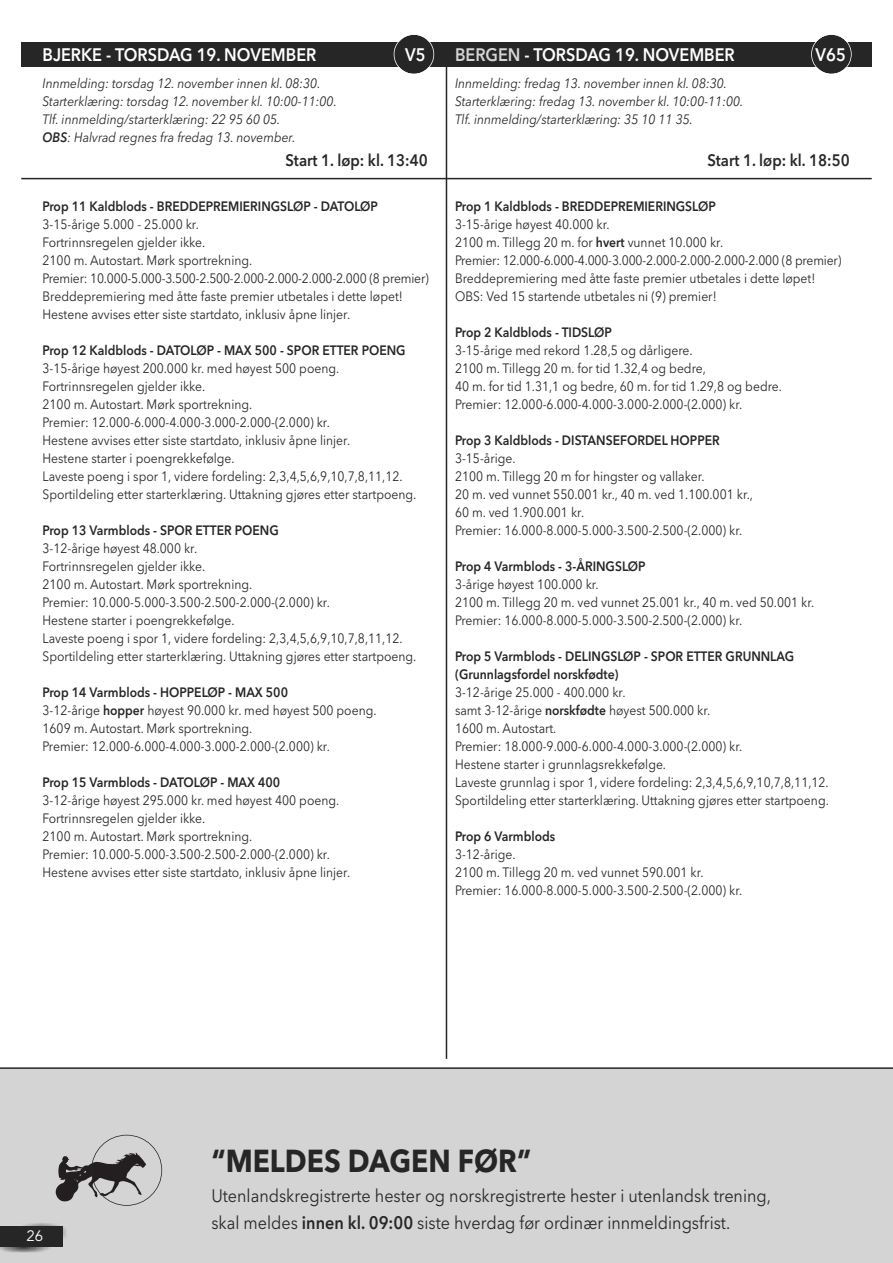
<style>
.page{position:relative;width:893px;height:1263px;background:#fff}
.page>*{position:absolute;margin:0;border:0;box-sizing:border-box;transform-origin:0 0}
.t1{font:700 31.5px "Avenir Next";color:#272627;scale:.9 1}
.t2{font:18px/27px "Avenir Next";color:#272627;scale:.9 1}
.t3{font:600 18px "Avenir Next";color:#fff;scale:.9 1}
.t4{font:600 16.5px "Avenir Next";color:#272627;scale:.9 1}
.t5{font:15px "Avenir";color:#fff}
.t6{font:13.5px/18px "Avenir Next";color:#272627;scale:.9 1}
.t7{font:600 13.5px/18px "Avenir Next";color:#272627;scale:.9 1}
.t8{font:italic 13.5px/18px "Avenir Next";color:#272627;scale:.9 1}
.s1{font-weight:600}
.s2{color:#d4d4d4}
</style>
<div class="page">
<div style="left:0;top:1067px;width:893px;height:196px;background:#d4d4d4"></div>
<svg style="left:56px;top:1152px;width:90px;height:49px;background:#888787"></svg>
<div style="left:91px;top:1135px;width:71px;height:71px;border:2px solid #272627;border-radius:50%"></div>
<img style="left:0;top:1247px;width:51px;height:5px">
<img style="left:15px;top:1223px;width:53px;height:19px">
<div style="left:0;top:1226px;width:63px;height:21px;background:#272627"></div>
<hr style="left:446px;top:44px;width:1px;height:1015px;background:#272627">
<div style="left:446px;top:42px;width:426px;height:25px;background:#272627"></div>
<div style="left:21px;top:42px;width:425px;height:25px;background:#272627"></div>
<hr style="left:446px;top:178px;width:426px;height:1px;background:#272627">
<hr style="left:21px;top:178px;width:425px;height:1px;background:#272627">
<div style="left:394px;top:35px;width:39px;height:39px;background:#272627;border-radius:50%"></div>
<div style="left:394px;top:34px;width:40px;height:41px;border:2px solid #fff;border-radius:50%"></div>
<div style="left:812px;top:35px;width:39px;height:39px;background:#272627;border-radius:50%"></div>
<div style="left:811px;top:34px;width:41px;height:41px;border:2px solid #fff;border-radius:50%"></div>
<h2 class="t3" style="left:43px;top:39px;width:306px">BJERKE - TORSDAG 19. NOVEMBER</h2>
<h2 class="t3" style="left:405px;top:39px;width:24px">V5</h2>
<p class="t8" style="left:43px;top:73px;width:328px">Innmelding: torsdag 12. november innen kl. 08:30.<br>Starterklæring: torsdag 12. november kl. 10:00-11:00.<br>Tlf. innmelding/starterklæring: 22 95 60 05.<br><span class="s1">OBS</span>: Halvrad regnes fra fredag 13. november.</p>
<p class="t4" style="left:286px;top:146px;width:160px">Start 1. løp: kl. 13:40</p>
<p class="t7" style="left:43px;top:196px;width:374px">Prop 11 Kaldblods - BREDDEPREMIERINGSLØP - DATOLØP</p>
<p class="t6" style="left:43px;top:214px;width:431px">3-15-årige 5.000 - 25.000 kr.<br>Fortrinnsregelen gjelder ikke.<br>2100 m. Autostart. Mørk sportrekning.<br>Premier: 10.000-5.000-3.500-2.500-2.000-2.000-2.000-2.000 (8 premier)<br>Breddepremiering med åtte faste premier utbetales i dette løpet!<br>Hestene avvises etter siste startdato, inklusiv åpne linjer.</p>
<p class="t7" style="left:43px;top:340px;width:405px">Prop 12 Kaldblods - DATOLØP - MAX 500 - SPOR ETTER POENG</p>
<p class="t6" style="left:43px;top:358px;width:417px">3-15-årige høyest 200.000 kr. med høyest 500 poeng.<br>Fortrinnsregelen gjelder ikke.<br>2100 m. Autostart. Mørk sportrekning.<br>Premier: 12.000-6.000-4.000-3.000-2.000-(2.000) kr.<br>Hestene avvises etter siste startdato, inklusiv åpne linjer.<br>Hestene starter i poengrekkefølge.<br>Laveste poeng i spor 1, videre fordeling: 2,3,4,5,6,9,10,7,8,11,12.<br>Sportildeling etter starterklæring. Uttakning gjøres etter startpoeng.</p>
<p class="t7" style="left:43px;top:520px;width:264px">Prop 13 Varmblods - SPOR ETTER POENG</p>
<p class="t6" style="left:43px;top:538px;width:417px">3-12-årige høyest 48.000 kr.<br>Fortrinnsregelen gjelder ikke.<br>2100 m. Autostart. Mørk sportrekning.<br>Premier: 10.000-5.000-3.500-2.500-2.000-(2.000) kr.<br>Hestene starter i poengrekkefølge.<br>Laveste poeng i spor 1, videre fordeling: 2,3,4,5,6,9,10,7,8,11,12.<br>Sportildeling etter starterklæring. Uttakning gjøres etter startpoeng.</p>
<p class="t6" style="left:43px;top:682px;width:373px"><span class="s1">Prop 14 Varmblods - HOPPELØP - MAX 500<br></span>3-12-årige <span class="s1">hopper</span> høyest 90.000 kr. med høyest 500 poeng.<br>1609 m. Autostart. Mørk sportrekning.<br>Premier: 12.000-6.000-4.000-3.000-2.000-(2.000) kr.</p>
<p class="t7" style="left:43px;top:772px;width:266px">Prop 15 Varmblods - DATOLØP - MAX 400</p>
<p class="t6" style="left:43px;top:790px;width:343px">3-12-årige høyest 295.000 kr. med høyest 400 poeng.<br>Fortrinnsregelen gjelder ikke.<br>2100 m. Autostart. Mørk sportrekning.<br>Premier: 10.000-5.000-3.500-2.500-2.000-(2.000) kr.<br>Hestene avvises etter siste startdato, inklusiv åpne linjer.</p>
<h2 class="t3" style="left:455px;top:39px;width:312px"><span class="s2">BERGEN</span> - TORSDAG 19. NOVEMBER</h2>
<h2 class="t3" style="left:815px;top:39px;width:35px">V65</h2>
<p class="t8" style="left:455px;top:73px;width:322px">Innmelding: fredag 13. november innen kl. 08:30.<br>Starterklæring: fredag 13. november kl. 10:00-11:00.<br>Tlf. innmelding/starterklæring: 35 10 11 35.</p>
<p class="t4" style="left:707px;top:146px;width:160px">Start 1. løp: kl. 18:50</p>
<p class="t7" style="left:455px;top:196px;width:291px">Prop 1 Kaldblods - BREDDEPREMIERINGSLØP</p>
<p class="t6" style="left:455px;top:214px;width:431px">3-15-årige høyest 40.000 kr.<br>2100 m. Tillegg 20 m. for <span class="s1">hvert</span> vunnet 10.000 kr.<br>Premier: 12.000-6.000-4.000-3.000-2.000-2.000-2.000-2.000 (8 premier)<br>Breddepremiering med åtte faste premier utbetales i dette løpet!<br>OBS: Ved 15 startende utbetales ni (9) premier!</p>
<p class="t7" style="left:455px;top:322px;width:176px">Prop 2 Kaldblods - TIDSLØP</p>
<p class="t6" style="left:455px;top:340px;width:365px">3-15-årige med rekord 1.28,5 og dårligere.<br>2100 m. Tillegg 20 m. for tid 1.32,4 og bedre,<br>40 m. for tid 1.31,1 og bedre, 60 m. for tid 1.29,8 og bedre.<br>Premier: 12.000-6.000-4.000-3.000-2.000-(2.000) kr.</p>
<p class="t7" style="left:455px;top:430px;width:296px">Prop 3 Kaldblods - DISTANSEFORDEL HOPPER</p>
<p class="t6" style="left:455px;top:448px;width:333px">3-15-årige.<br>2100 m. Tillegg 20 m for hingster og vallaker.<br>20 m. ved vunnet 550.001 kr., 40 m. ved 1.100.001 kr., 60 m. ved 1.900.001 kr.<br>Premier: 16.000-8.000-5.000-3.500-2.500-(2.000) kr.</p>
<p class="t7" style="left:455px;top:556px;width:213px">Prop 4 Varmblods - 3-ÅRINGSLØP</p>
<p class="t6" style="left:455px;top:574px;width:401px">3-årige høyest 100.000 kr.<br>2100 m. Tillegg 20 m. ved vunnet 25.001 kr., 40 m. ved 50.001 kr.<br>Premier: 16.000-8.000-5.000-3.500-2.500-(2.000) kr.</p>
<p class="t7" style="left:455px;top:646px;width:378px">Prop 5 Varmblods - DELINGSLØP - SPOR ETTER GRUNNLAG (Grunnlagsfordel norskfødte)</p>
<p class="t6" style="left:455px;top:682px;width:417px">3-12-årige 25.000 - 400.000 kr.<br>samt 3-12-årige <span class="s1">norskfødte</span> høyest 500.000 kr.<br>1600 m. Autostart.<br>Premier: 18.000-9.000-6.000-4.000-3.000-(2.000) kr.<br>Hestene starter i grunnlagsrekkefølge.<br>Laveste grunnlag i spor 1, videre fordeling: 2,3,4,5,6,9,10,7,8,11,12.<br>Sportildeling etter starterklæring. Uttakning gjøres etter startpoeng.</p>
<p class="t7" style="left:455px;top:826px;width:113px">Prop 6 Varmblods</p>
<p class="t6" style="left:455px;top:844px;width:321px">3-12-årige.<br>2100 m. Tillegg 20 m. ved vunnet 590.001 kr.<br>Premier: 16.000-8.000-5.000-3.500-2.500-(2.000) kr.</p>
<p class="t5" style="left:26px;top:1227px;width:18px">26</p>
<h1 class="t1" style="left:211px;top:1133px;width:357px">“MELDES DAGEN FØR”</h1>
<h2 class="t2" style="left:211px;top:1181px;width:623px">Utenlandskregistrerte hester og norskregistrerte hester i utenlandsk trening, skal meldes <span class="s1">innen kl. 09:00</span> siste hverdag før ordinær innmeldingsfrist.</h2>
</div>
